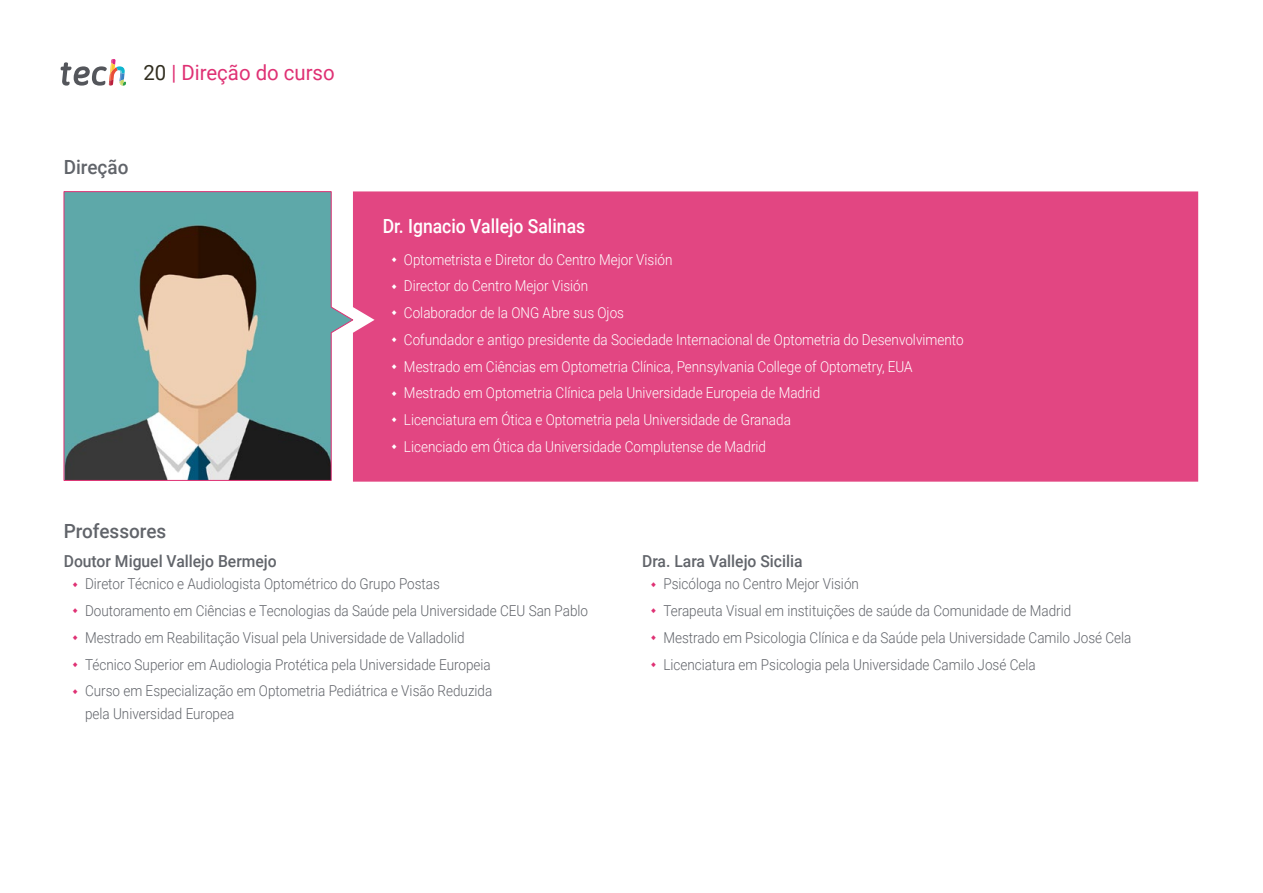
<style>
.page{position:relative;width:1263px;height:893px;background:#fff}
.page>*{position:absolute;margin:0;border:0;box-sizing:border-box;transform-origin:0 0}
.t1{font:21px "Roboto";color:#df3174}
.t2{font:500 19.5px "Roboto";color:#fff;scale:.9 1}
.t3{font:500 19.5px "Roboto";color:#61646a}
.t4{font:500 16.5px "Roboto";color:#61646a;scale:.95 1}
.t5{font:300 15px/26.7px "Roboto";color:#61646a;scale:.9 1}
.t6{font:300 15px/26.7px "Roboto";color:#fff;scale:.9 1}
.s1{color:#312e20}
</style>
<div class="page">
<svg style="left:61px;top:59px;width:65px;height:27px"></svg>
<div style="left:353px;top:191px;width:845px;height:291px;background:#e24682"></div>
<svg style="left:63px;top:191px;width:291px;height:290px;background:#809e99"></svg>
<svg style="left:392px;top:257px;width:5px;height:5px"></svg>
<svg style="left:392px;top:284px;width:5px;height:5px"></svg>
<svg style="left:392px;top:310px;width:5px;height:5px"></svg>
<svg style="left:392px;top:337px;width:5px;height:5px"></svg>
<svg style="left:392px;top:364px;width:5px;height:5px"></svg>
<svg style="left:392px;top:391px;width:5px;height:5px"></svg>
<svg style="left:392px;top:417px;width:5px;height:5px"></svg>
<svg style="left:392px;top:444px;width:5px;height:5px"></svg>
<h1 class="t1" style="left:144px;top:57px;width:193px"><span class="s1">20</span> | Direção do curso</h1>
<h2 class="t3" style="left:64px;top:154px;width:66px">Direção</h2>
<h2 class="t3" style="left:64px;top:517px;width:104px">Professores</h2>
<h2 class="t2" style="left:383px;top:212px;width:226px">Dr. Ignacio Vallejo Salinas</h2>
<p class="t6" style="left:404px;top:245px;width:623px">Optometrista e Diretor do Centro Mejor Visión<br>Director do Centro Mejor Visión<br>Colaborador de la ONG Abre sus Ojos<br>Cofundador e antigo presidente da Sociedade Internacional de Optometria do Desenvolvimento Mestrado em Ciências em Optometria Clínica, Pennsylvania College of Optometry, EUA Mestrado em Optometria Clínica pela Universidade Europeia de Madrid<br>Licenciatura em Ótica e Optometria pela Universidade de Granada<br>Licenciado em Ótica da Universidade Complutense de Madrid</p>
<p class="t4" style="left:64px;top:550px;width:226px">Doutor Miguel Vallejo Bermejo</p>
<p class="t5" style="left:85px;top:570px;width:560px">Diretor Técnico e Audiologista Optométrico do Grupo Postas<br>Doutoramento em Ciências e Tecnologias da Saúde pela Universidade CEU San Pablo Mestrado em Reabilitação Visual pela Universidade de Valladolid<br>Técnico Superior em Audiologia Protética pela Universidade Europeia<br>Curso em Especialização em Optometria Pediátrica e Visão Reduzida</p>
<p class="t5" style="left:85px;top:700px;width:167px">pela Universidad Europea</p>
<p class="t4" style="left:642px;top:550px;width:170px">Dra. Lara Vallejo Sicilia</p>
<p class="t5" style="left:663px;top:570px;width:522px">Psicóloga no Centro Mejor Visión<br>Terapeuta Visual em instituições de saúde da Comunidade de Madrid<br>Mestrado em Psicologia Clínica e da Saúde pela Universidade Camilo José Cela Licenciatura em Psicologia pela Universidade Camilo José Cela</p>
</div>
